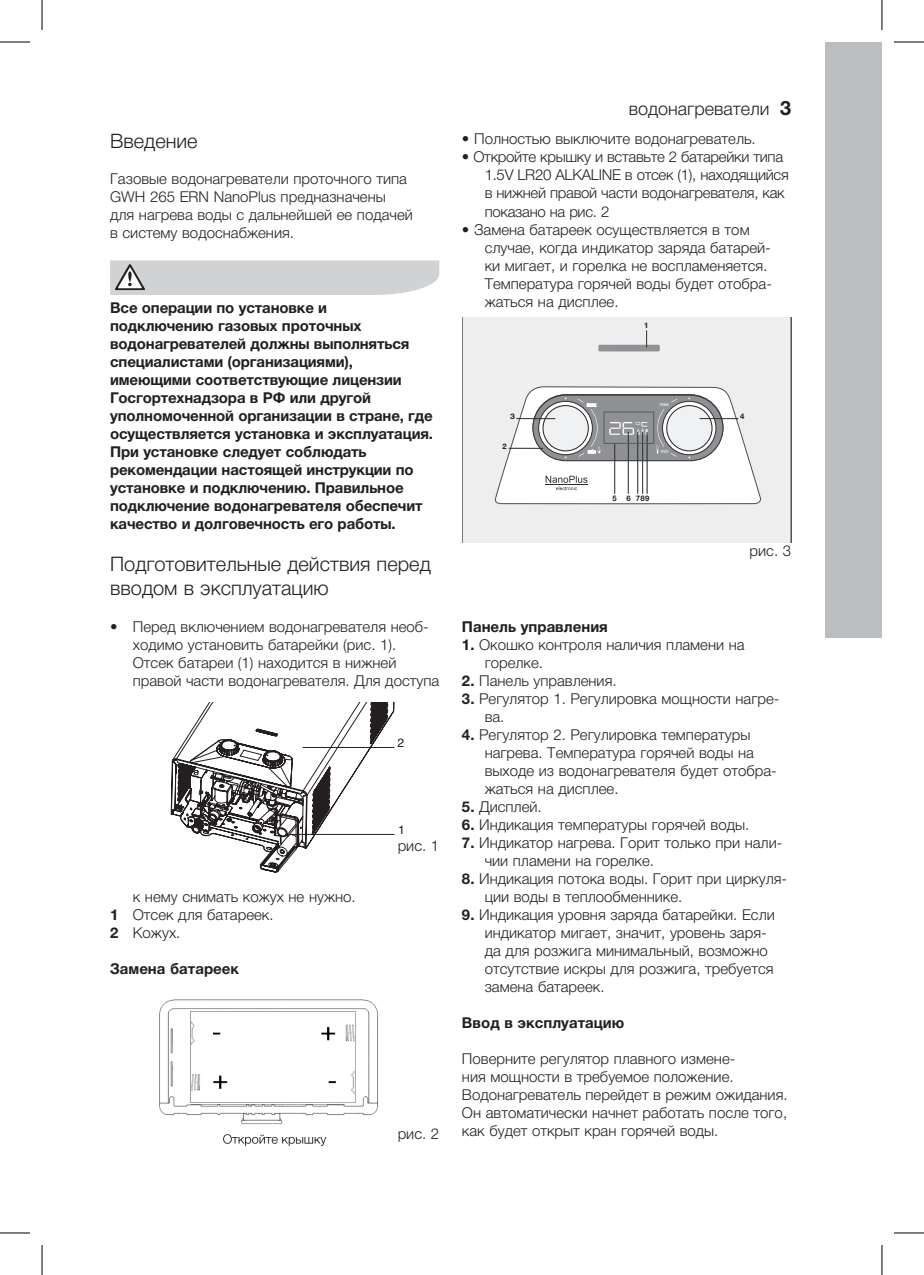
<style>
.page{position:relative;width:924px;height:1275px;background:#fff}
.page>*{position:absolute;margin:0;border:0;box-sizing:border-box;transform-origin:0 0}
.t1{font:300 20px/24px "Helvetica Neue LTCYR";color:#231f20}
.t2{font:300 18px "Helvetica Neue LTCYR";color:#231f20}
.t3{font:300 15px/18px "Helvetica Neue LTCYR";color:#231f20}
.t4{font:700 15px/18px "Helvetica Neue LTCYR";letter-spacing:-.01em;color:#231f20}
.t5{font:300 15px/18px "Helvetica Neue LTCYR";letter-spacing:-.02em;color:#231f20}
.t6{font:12px "Helios";color:#231f20}
.t7{font:700 7.8px "Helvetica Neue LTCYR";color:#231f20}
.t8{font:700 7.8px "Helvetica Neue LTCYR";color:#231f20;scale:1.14 1}
.t9{font:5px "Arial";color:#fff}
.s1{font-weight:700}
.s2{font-weight:700;font-size:20px}
</style>
<div class="page">
<div style="left:824px;top:42px;width:57px;height:595px;background:#bcbdc0"></div>
<svg style="left:110px;top:260px;width:329px;height:35px;background:#d0d1d3"></svg>
<svg style="left:170px;top:702px;width:225px;height:170px"></svg>
<hr style="left:303px;top:747px;width:91px;height:1px;background:#231f20">
<hr style="left:288px;top:834px;width:106px;height:1px;background:#231f20">
<img style="left:159px;top:999px;width:220px;height:148px">
<div style="left:462px;top:317px;width:328px;height:225px;background:#eeeeef"></div>
<svg style="left:598px;top:330px;width:61px;height:21px"></svg>
<svg style="left:495px;top:386px;width:266px;height:118px"></svg>
<hr style="left:699px;top:418px;width:39px;height:1px;background:#313232">
<div style="left:603px;top:412px;width:50px;height:31px;border:1px solid #5a5a5d"></div>
<hr style="left:0;top:42px;width:30px;height:1px;background:#000">
<hr style="left:893px;top:42px;width:30px;height:1px;background:#000">
<hr style="left:0;top:1232px;width:30px;height:1px;background:#000">
<hr style="left:893px;top:1232px;width:30px;height:1px;background:#000">
<hr style="left:42px;top:0;width:1px;height:30px;background:#000">
<hr style="left:42px;top:1245px;width:1px;height:30px;background:#000">
<hr style="left:881px;top:0;width:1px;height:30px;background:#000">
<hr style="left:881px;top:1245px;width:1px;height:30px;background:#000">
<h1 class="t1" style="left:110px;top:129px;width:89px">Введение</h1>
<p class="t3" style="left:110px;top:170px;width:304px">Газовые водонагреватели проточного типа GWH 265 ERN NanoPlus предназначены для нагрева воды с дальнейшей ее подачей в систему водоснабжения.</p>
<p class="t4" style="left:110px;top:299px;width:324px">Все операции по установке и подключению газовых проточных водонагревателей должны выполняться специалистами (организациями), имеющими соответствующие лицензии Госгортехнадзора в РФ или другой уполномоченной организации в стране, где осуществляется установка и эксплуатация.<br>При установке следует соблюдать рекомендации настоящей инструкции по установке и подключению. Правильное подключение водонагревателя обеспечит качество и долговечность его работы.</p>
<h1 class="t1" style="left:110px;top:552px;width:322px">Подготовительные действия перед вводом в эксплуатацию</h1>
<p class="t3" style="left:133px;top:617px;width:308px;text-indent:-23px">• Перед включением водонагревателя необ&shy;ходимо установить батарейки (рис. 1).<br>Отсек батареи (1) находится в нижней правой части водонагревателя. Для доступа</p>
<p class="t6" style="left:397px;top:736px;width:8px">2</p>
<p class="t3" style="left:110px;top:887px;width:247px;text-indent:23px">к нему снимать кожух не нужно.<br><span class="s1">1</span> Отсек для батареек.<br><span class="s1">2</span> Кожух.</p>
<p class="t4" style="left:110px;top:959px;width:130px">Замена батареек</p>
<p class="t6" style="left:398px;top:823px;width:8px">1</p>
<p class="t3" style="left:397px;top:837px;width:43px">рис. 1</p>
<p class="t3" style="left:397px;top:1124px;width:43px">рис. 2</p>
<p class="t2" style="left:628px;top:98px;width:164px">водонагреватели <span class="s2">3</span></p>
<p class="t3" style="left:462px;top:130px;width:295px">• Полностью выключите водонагреватель.</p>
<p class="t5" style="left:484px;top:148px;width:305px;text-indent:-23px">• Откройте крышку и вставьте 2 батарейки типа 1.5V LR20 ALKALINE в отсек (1), находящийся в нижней правой части водонагревателя, как показано на рис. 2</p>
<p class="t3" style="left:484px;top:220px;width:288px;text-indent:-23px">• Замена батареек осуществляется в том случае, когда индикатор заряда батарей&shy;ки мигает, и горелка не воспламеняется.<br>Температура горячей воды будет отобра&shy;жаться на дисплее.</p>
<p class="t7" style="left:643px;top:321px;width:6px">1</p>
<p class="t9" style="left:659px;top:401px;width:11px">max</p>
<p class="t8" style="left:510px;top:412px;width:6px">3</p>
<p class="t7" style="left:739px;top:412px;width:6px">4</p>
<p class="t7" style="left:502px;top:441px;width:6px">2</p>
<p class="t9" style="left:660px;top:448px;width:10px">min</p>
<p class="t7" style="left:612px;top:493px;width:38px">5 6 789</p>
<p class="t3" style="left:749px;top:542px;width:43px">рис. 3</p>
<p class="t4" style="left:462px;top:617px;width:147px">Панель управления</p>
<p class="t3" style="left:484px;top:635px;width:261px;text-indent:-23px"><span class="s1">1.</span> Окошко контроля наличия пламени на горелке.</p>
<p class="t3" style="left:462px;top:671px;width:156px"><span class="s1">2.</span> Панель управления.</p>
<p class="t3" style="left:484px;top:689px;width:296px;text-indent:-23px"><span class="s1">3.</span> Регулятор 1. Регулировка мощности нагре&shy;ва.</p>
<p class="t3" style="left:484px;top:725px;width:293px;text-indent:-23px"><span class="s1">4.</span> Регулятор 2. Регулировка температуры нагрева. Температура горячей воды на выходе из водонагревателя будет отобра&shy;жаться на дисплее.</p>
<p class="t3" style="left:462px;top:797px;width:81px"><span class="s1">5.</span> Дисплей.</p>
<p class="t3" style="left:462px;top:815px;width:288px"><span class="s1">6.</span> Индикация температуры горячей воды.</p>
<p class="t3" style="left:484px;top:833px;width:299px;text-indent:-23px"><span class="s1">7.</span> Индикатор нагрева. Горит только при нали&shy;чии пламени на горелке.</p>
<p class="t3" style="left:484px;top:869px;width:304px;text-indent:-23px"><span class="s1">8.</span> Индикация потока воды. Горит при циркуля&shy;ции воды в теплообменнике.</p>
<p class="t3" style="left:484px;top:905px;width:291px;text-indent:-23px"><span class="s1">9.</span> Индикация уровня заряда батарейки. Если индикатор мигает, значит, уровень заря&shy;да для розжига минимальный, возможно отсутствие искры для розжига, требуется замена батареек.</p>
<p class="t4" style="left:462px;top:1013px;width:164px">Ввод в эксплуатацию</p>
<p class="t3" style="left:462px;top:1049px;width:327px">Поверните регулятор плавного измене-<br>ния мощности в требуемое положение.<br>Водонагреватель перейдет в режим ожидания.<br>Он автоматически начнет работать после того, как будет открыт кран горячей воды.</p>
</div>
